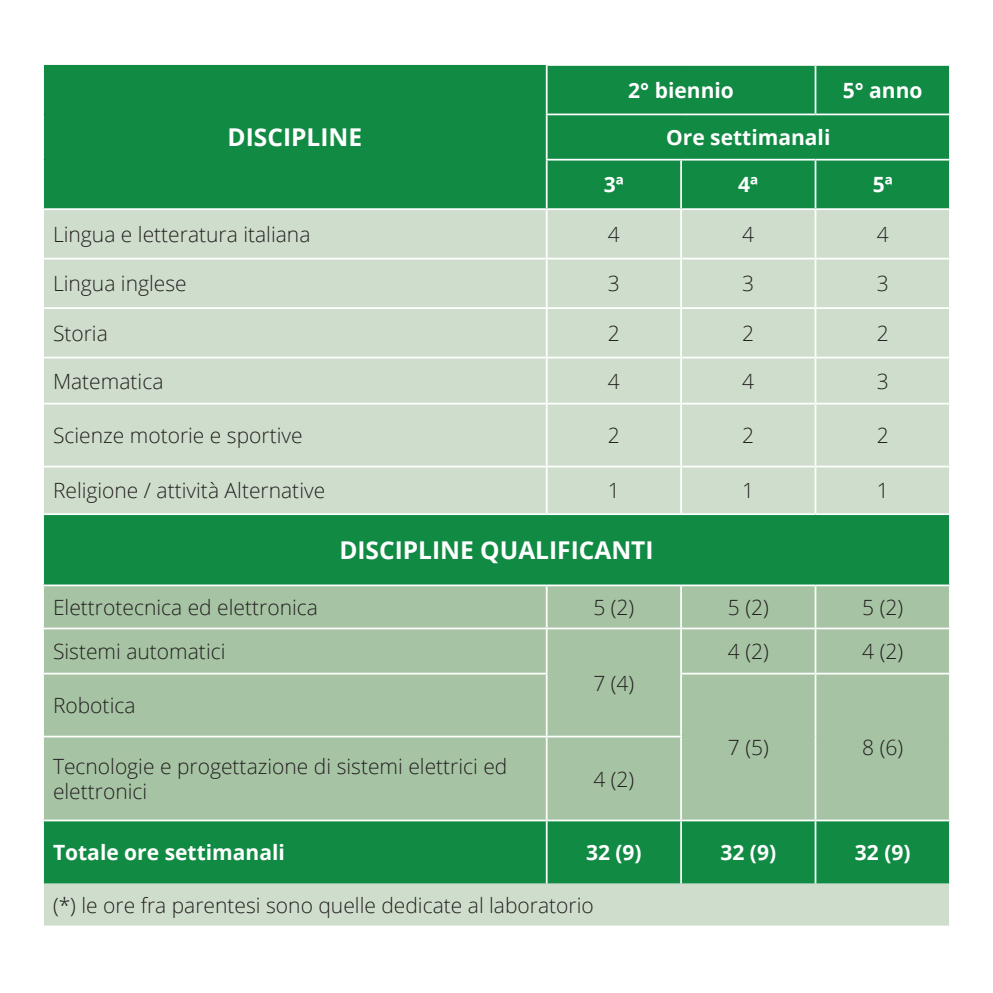
<style>
.page{position:relative;width:993px;height:993px;background:#fff}
.page>*{position:absolute;margin:0;border:0;box-sizing:border-box;transform-origin:0 0}
.Normale{font:700 24.5px "Open Sans";color:#fff}
.Normale-2{font:300 21px/25.2px "Open Sans";color:#231f20}
.Normale-3{font:700 21px "Open Sans";color:#fff}
</style>
<div class="page">
<div style="left:44px;top:65px;width:904px;height:143px;background:#118b44"></div>
<div style="left:44px;top:210px;width:904px;height:715px;background:#cfdecc"></div>
<div style="left:44px;top:515px;width:904px;height:368px;background:#118b44"></div>
<div style="left:44px;top:586px;width:904px;height:233px;background:#a6c4a4"></div>
<hr style="left:545px;top:64px;width:136px;height:2px;background:#fff">
<hr style="left:545px;top:66px;width:2px;height:47px;background:#fff">
<hr style="left:681px;top:64px;width:134px;height:2px;background:#fff">
<hr style="left:815px;top:64px;width:135px;height:2px;background:#fff">
<hr style="left:814px;top:66px;width:2px;height:47px;background:#fff">
<hr style="left:545px;top:113px;width:136px;height:2px;background:#fff">
<hr style="left:545px;top:115px;width:2px;height:44px;background:#fff">
<hr style="left:681px;top:113px;width:134px;height:2px;background:#fff">
<hr style="left:815px;top:113px;width:135px;height:2px;background:#fff">
<hr style="left:545px;top:159px;width:136px;height:1px;background:#fff">
<hr style="left:545px;top:160px;width:2px;height:48px;background:#fff">
<hr style="left:681px;top:159px;width:134px;height:1px;background:#fff">
<hr style="left:680px;top:160px;width:1px;height:48px;background:#fff">
<hr style="left:815px;top:159px;width:135px;height:1px;background:#fff">
<hr style="left:814px;top:160px;width:2px;height:48px;background:#fff">
<hr style="left:42px;top:465px;width:504px;height:2px;background:#fff">
<hr style="left:546px;top:465px;width:135px;height:2px;background:#fff">
<hr style="left:545px;top:467px;width:2px;height:46px;background:#fff">
<hr style="left:681px;top:465px;width:134px;height:2px;background:#fff">
<hr style="left:680px;top:467px;width:1px;height:46px;background:#fff">
<hr style="left:815px;top:465px;width:135px;height:2px;background:#fff">
<hr style="left:814px;top:467px;width:2px;height:46px;background:#fff">
<hr style="left:42px;top:513px;width:504px;height:2px;background:#fff">
<hr style="left:545px;top:210px;width:2px;height:48px;background:#fff">
<hr style="left:546px;top:513px;width:135px;height:2px;background:#fff">
<hr style="left:680px;top:210px;width:1px;height:48px;background:#fff">
<hr style="left:681px;top:513px;width:134px;height:2px;background:#fff">
<hr style="left:814px;top:210px;width:2px;height:48px;background:#fff">
<hr style="left:815px;top:513px;width:135px;height:2px;background:#fff">
<hr style="left:42px;top:258px;width:504px;height:1px;background:#fff">
<hr style="left:546px;top:258px;width:135px;height:1px;background:#fff">
<hr style="left:545px;top:259px;width:2px;height:48px;background:#fff">
<hr style="left:681px;top:258px;width:134px;height:1px;background:#fff">
<hr style="left:680px;top:259px;width:1px;height:48px;background:#fff">
<hr style="left:815px;top:258px;width:135px;height:1px;background:#fff">
<hr style="left:814px;top:259px;width:2px;height:48px;background:#fff">
<hr style="left:42px;top:307px;width:504px;height:2px;background:#fff">
<hr style="left:546px;top:307px;width:135px;height:2px;background:#fff">
<hr style="left:545px;top:309px;width:2px;height:47px;background:#fff">
<hr style="left:681px;top:307px;width:134px;height:2px;background:#fff">
<hr style="left:680px;top:309px;width:1px;height:47px;background:#fff">
<hr style="left:815px;top:307px;width:135px;height:2px;background:#fff">
<hr style="left:814px;top:309px;width:2px;height:47px;background:#fff">
<hr style="left:42px;top:356px;width:504px;height:2px;background:#fff">
<hr style="left:546px;top:356px;width:135px;height:2px;background:#fff">
<hr style="left:545px;top:358px;width:2px;height:44px;background:#fff">
<hr style="left:681px;top:356px;width:134px;height:2px;background:#fff">
<hr style="left:680px;top:358px;width:1px;height:44px;background:#fff">
<hr style="left:815px;top:356px;width:135px;height:2px;background:#fff">
<hr style="left:814px;top:358px;width:2px;height:44px;background:#fff">
<hr style="left:42px;top:402px;width:504px;height:2px;background:#fff">
<hr style="left:546px;top:402px;width:135px;height:2px;background:#fff">
<hr style="left:545px;top:404px;width:2px;height:61px;background:#fff">
<hr style="left:681px;top:402px;width:134px;height:2px;background:#fff">
<hr style="left:680px;top:404px;width:1px;height:61px;background:#fff">
<hr style="left:815px;top:402px;width:135px;height:2px;background:#fff">
<hr style="left:814px;top:404px;width:2px;height:61px;background:#fff">
<hr style="left:545px;top:737px;width:2px;height:82px;background:#fff">
<hr style="left:680px;top:737px;width:1px;height:82px;background:#fff">
<hr style="left:42px;top:584px;width:504px;height:2px;background:#fff">
<hr style="left:546px;top:584px;width:135px;height:2px;background:#fff">
<hr style="left:545px;top:586px;width:2px;height:41px;background:#fff">
<hr style="left:681px;top:584px;width:134px;height:2px;background:#fff">
<hr style="left:680px;top:586px;width:1px;height:41px;background:#fff">
<hr style="left:815px;top:584px;width:135px;height:2px;background:#fff">
<hr style="left:814px;top:586px;width:2px;height:41px;background:#fff">
<hr style="left:42px;top:672px;width:505px;height:2px;background:#fff">
<hr style="left:545px;top:674px;width:2px;height:61px;background:#fff">
<hr style="left:680px;top:672px;width:135px;height:2px;background:#fff">
<hr style="left:680px;top:674px;width:1px;height:61px;background:#fff">
<hr style="left:815px;top:672px;width:135px;height:2px;background:#fff">
<hr style="left:814px;top:674px;width:2px;height:62px;background:#fff">
<hr style="left:814px;top:736px;width:2px;height:83px;background:#fff">
<hr style="left:42px;top:627px;width:504px;height:2px;background:#fff">
<hr style="left:546px;top:627px;width:135px;height:2px;background:#fff">
<hr style="left:545px;top:629px;width:2px;height:43px;background:#fff">
<hr style="left:681px;top:627px;width:134px;height:2px;background:#fff">
<hr style="left:680px;top:629px;width:1px;height:43px;background:#fff">
<hr style="left:815px;top:627px;width:135px;height:2px;background:#fff">
<hr style="left:814px;top:629px;width:2px;height:43px;background:#fff">
<hr style="left:42px;top:735px;width:504px;height:2px;background:#fff">
<hr style="left:546px;top:735px;width:135px;height:2px;background:#fff">
<hr style="left:42px;top:819px;width:504px;height:2px;background:#fff">
<hr style="left:546px;top:819px;width:135px;height:2px;background:#fff">
<hr style="left:681px;top:819px;width:134px;height:2px;background:#fff">
<hr style="left:815px;top:819px;width:135px;height:2px;background:#fff">
<hr style="left:545px;top:821px;width:2px;height:62px;background:#fff">
<hr style="left:680px;top:821px;width:1px;height:62px;background:#fff">
<hr style="left:814px;top:821px;width:2px;height:62px;background:#fff">
<p class="Normale" style="left:227px;top:120px;width:136px">DISCIPLINE</p>
<p class="Normale-3" style="left:628px;top:75px;width:107px">2° biennio</p>
<p class="Normale-3" style="left:842px;top:75px;width:81px">5° anno</p>
<p class="Normale-3" style="left:666px;top:123px;width:166px">Ore settimanali</p>
<p class="Normale-3" style="left:603px;top:170px;width:22px">3ª</p>
<p class="Normale-3" style="left:738px;top:170px;width:22px">4ª</p>
<p class="Normale-3" style="left:872px;top:170px;width:22px">5ª</p>
<p class="Normale-2" style="left:53px;top:221px;width:259px">Lingua e letteratura italiana</p>
<p class="Normale-2" style="left:607px;top:221px;width:13px">4</p>
<p class="Normale-2" style="left:742px;top:221px;width:13px">4</p>
<p class="Normale-2" style="left:876px;top:221px;width:13px">4</p>
<p class="Normale-2" style="left:53px;top:270px;width:135px">Lingua inglese</p>
<p class="Normale-2" style="left:607px;top:270px;width:13px">3</p>
<p class="Normale-2" style="left:742px;top:270px;width:13px">3</p>
<p class="Normale-2" style="left:876px;top:270px;width:13px">3</p>
<p class="Normale-2" style="left:53px;top:320px;width:56px">Storia</p>
<p class="Normale-2" style="left:607px;top:320px;width:13px">2</p>
<p class="Normale-2" style="left:742px;top:320px;width:13px">2</p>
<p class="Normale-2" style="left:876px;top:320px;width:13px">2</p>
<p class="Normale-2" style="left:53px;top:368px;width:112px">Matematica</p>
<p class="Normale-2" style="left:607px;top:368px;width:13px">4</p>
<p class="Normale-2" style="left:742px;top:368px;width:13px">4</p>
<p class="Normale-2" style="left:876px;top:368px;width:13px">3</p>
<p class="Normale-2" style="left:53px;top:422px;width:251px">Scienze motorie e sportive</p>
<p class="Normale-2" style="left:607px;top:422px;width:13px">2</p>
<p class="Normale-2" style="left:742px;top:422px;width:13px">2</p>
<p class="Normale-2" style="left:876px;top:422px;width:13px">2</p>
<p class="Normale-2" style="left:53px;top:477px;width:274px">Religione / attività Alternative</p>
<p class="Normale-2" style="left:607px;top:477px;width:13px">1</p>
<p class="Normale-2" style="left:742px;top:477px;width:13px">1</p>
<p class="Normale-2" style="left:876px;top:477px;width:13px">1</p>
<p class="Normale" style="left:339px;top:532px;width:315px">DISCIPLINE QUALIFICANTI</p>
<p class="Normale-2" style="left:53px;top:594px;width:266px">Elettrotecnica ed elettronica</p>
<p class="Normale-2" style="left:593px;top:594px;width:42px">5 (2)</p>
<p class="Normale-2" style="left:727px;top:594px;width:42px">5 (2)</p>
<p class="Normale-2" style="left:862px;top:594px;width:42px">5 (2)</p>
<p class="Normale-2" style="left:53px;top:638px;width:174px">Sistemi automatici</p>
<p class="Normale-2" style="left:593px;top:669px;width:42px">7 (4)</p>
<p class="Normale-2" style="left:727px;top:638px;width:42px">4 (2)</p>
<p class="Normale-2" style="left:862px;top:638px;width:42px">4 (2)</p>
<p class="Normale-2" style="left:53px;top:692px;width:84px">Robotica</p>
<p class="Normale-2" style="left:53px;top:753px;width:456px">Tecnologie e progettazione di sistemi elettrici ed elettronici</p>
<p class="Normale-2" style="left:593px;top:765px;width:42px">4 (2)</p>
<p class="Normale-2" style="left:727px;top:734px;width:42px">7 (5)</p>
<p class="Normale-2" style="left:862px;top:734px;width:42px">8 (6)</p>
<p class="Normale-3" style="left:53px;top:837px;width:233px">Totale ore settimanali</p>
<p class="Normale-3" style="left:586px;top:837px;width:57px">32 (9)</p>
<p class="Normale-3" style="left:720px;top:837px;width:57px">32 (9)</p>
<p class="Normale-3" style="left:854px;top:837px;width:57px">32 (9)</p>
<p class="Normale-2" style="left:53px;top:891px;width:542px">(*) le ore fra parentesi sono quelle dedicate al laboratorio</p>
</div>
